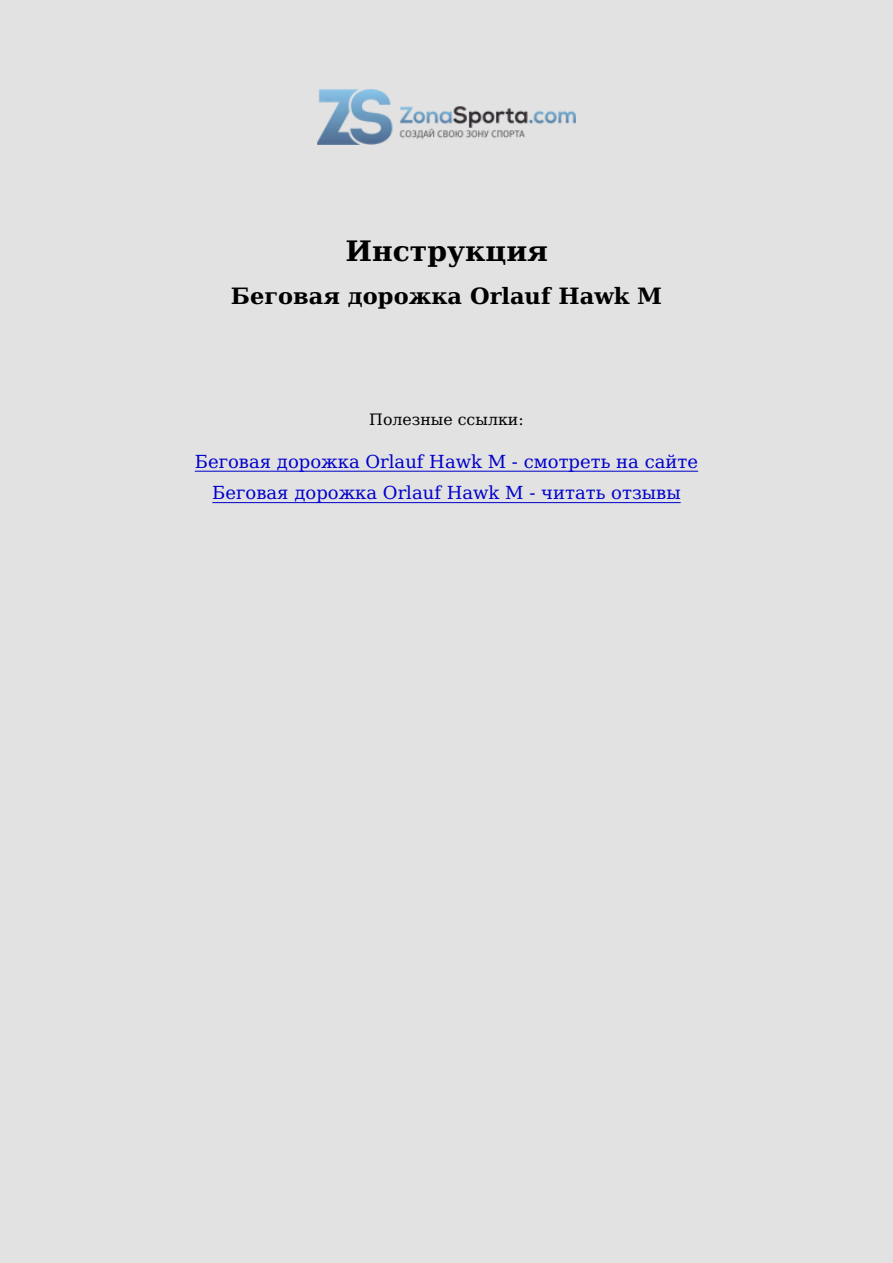
<style>
.page{position:relative;width:893px;height:1263px;background:#e2e2e2}
.page>*{position:absolute;margin:0;border:0;box-sizing:border-box;transform-origin:0 0}
.t1{font:700 28.2px "DejaVu Serif";color:#000}
.t2{font:700 22.5px "DejaVu Serif";color:#000}
.t3{font:18px/31.3px "DejaVu Serif";color:#00c;text-align:center}
.t4{font:15.75px "DejaVu Serif";color:#000}
</style>
<div class="page">
<img style="left:317px;top:89px;width:259px;height:55px">
<hr style="left:195px;top:471px;width:503px;height:1px;background:#00c">
<hr style="left:212px;top:502px;width:469px;height:1px;background:#00c">
<h1 class="t1" style="left:345px;top:229px;width:204px">Инструкция</h1>
<p class="t2" style="left:231px;top:278px;width:433px">Беговая дорожка Orlauf Hawk M</p>
<p class="t4" style="left:369px;top:407px;width:156px">Полезные ссылки:</p>
<p class="t3" style="left:195px;top:445px;width:505px">Беговая дорожка Orlauf Hawk M - смотреть на сайте<br>Беговая дорожка Orlauf Hawk M - читать отзывы</p>
</div>
